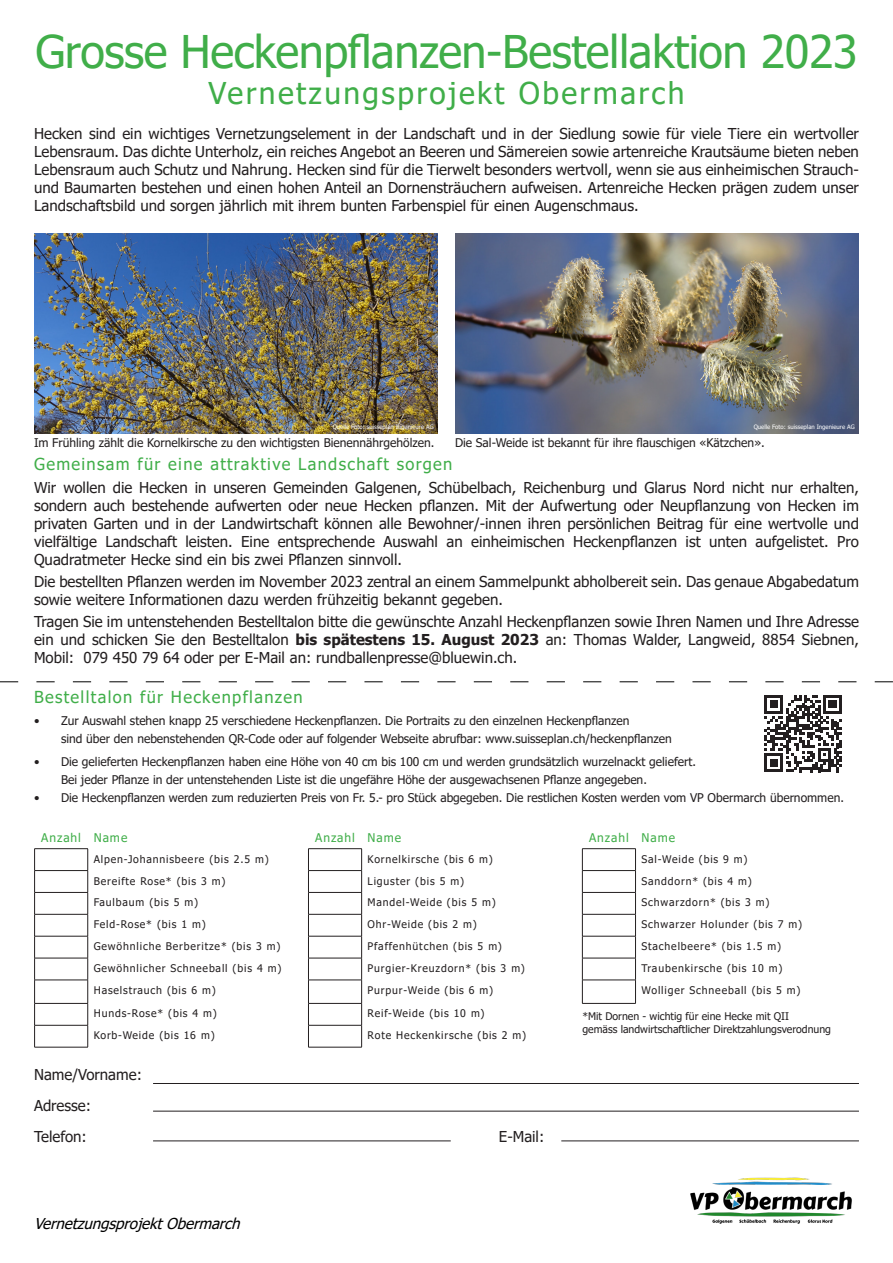
<style>
.page{position:relative;width:893px;height:1263px;background:#fff}
.page>*{position:absolute;margin:0;border:0;box-sizing:border-box;transform-origin:0 0}
.Titel{font:45px "Tahoma";letter-spacing:-.01em;color:#40ae49}
.Titelzusatz{font:30px "Tahoma";letter-spacing:.08em;color:#40ae49}
.Untertitel{font:16.5px "Tahoma";letter-spacing:.08em;color:#40ae49}
.Text{font:15px/18px "Tahoma";color:#231f20;text-align:justify}
.t1{font:italic 15px "Tahoma";color:#000}
.Beschriftung_Abbildu{font:12px/18px "Tahoma";color:#231f20}
.Titel-2{font:12px "Tahoma";letter-spacing:.08em;color:#40ae49}
.Tabelle{font:10.5px "Tahoma";letter-spacing:.08em;color:#231f20}
.Text-2{font:10.5px/12.6px "Tahoma";color:#231f20}
.Titel-3{font:10.5px "Tahoma";letter-spacing:.08em;color:#231f20}
.Beschriftung_Abbildu-2{font:6px "Tahoma";color:#fff}
.s1{font-weight:700}
</style>
<div class="page">
<img style="left:690px;top:1177px;width:162px;height:47px">
<img style="left:34px;top:234px;width:404px;height:199px">
<img style="left:455px;top:234px;width:404px;height:199px">
<hr style="left:34px;top:848px;width:54px;height:1px;background:#231f20">
<hr style="left:34px;top:870px;width:54px;height:1px;background:#231f20">
<hr style="left:34px;top:892px;width:54px;height:1px;background:#231f20">
<hr style="left:34px;top:914px;width:54px;height:1px;background:#231f20">
<hr style="left:34px;top:936px;width:54px;height:1px;background:#231f20">
<hr style="left:34px;top:958px;width:54px;height:1px;background:#231f20">
<hr style="left:34px;top:980px;width:54px;height:1px;background:#231f20">
<hr style="left:34px;top:1003px;width:54px;height:1px;background:#231f20">
<hr style="left:34px;top:1025px;width:54px;height:1px;background:#231f20">
<svg style="left:34px;top:849px;width:1px;height:198px"></svg>
<svg style="left:87px;top:849px;width:1px;height:198px"></svg>
<hr style="left:34px;top:1047px;width:54px;height:1px;background:#231f20">
<hr style="left:308px;top:848px;width:54px;height:1px;background:#231f20">
<hr style="left:308px;top:870px;width:54px;height:1px;background:#231f20">
<hr style="left:308px;top:892px;width:54px;height:1px;background:#231f20">
<hr style="left:308px;top:914px;width:54px;height:1px;background:#231f20">
<hr style="left:308px;top:936px;width:54px;height:1px;background:#231f20">
<hr style="left:308px;top:958px;width:54px;height:1px;background:#231f20">
<hr style="left:308px;top:980px;width:54px;height:1px;background:#231f20">
<hr style="left:308px;top:1003px;width:54px;height:1px;background:#231f20">
<hr style="left:308px;top:1025px;width:54px;height:1px;background:#231f20">
<svg style="left:308px;top:849px;width:1px;height:198px"></svg>
<svg style="left:361px;top:849px;width:1px;height:198px"></svg>
<hr style="left:308px;top:1047px;width:54px;height:1px;background:#231f20">
<hr style="left:582px;top:848px;width:54px;height:1px;background:#231f20">
<hr style="left:582px;top:870px;width:54px;height:1px;background:#231f20">
<hr style="left:582px;top:892px;width:54px;height:1px;background:#231f20">
<hr style="left:582px;top:914px;width:54px;height:1px;background:#231f20">
<hr style="left:582px;top:936px;width:54px;height:1px;background:#231f20">
<hr style="left:582px;top:958px;width:54px;height:1px;background:#231f20">
<hr style="left:582px;top:980px;width:54px;height:1px;background:#231f20">
<svg style="left:582px;top:849px;width:1px;height:154px"></svg>
<svg style="left:635px;top:849px;width:1px;height:154px"></svg>
<hr style="left:582px;top:1003px;width:54px;height:1px;background:#231f20">
<svg style="left:0;top:681px;width:893px;height:1px"></svg>
<svg style="left:765px;top:695px;width:77px;height:77px"></svg>
<hr style="left:153px;top:1083px;width:706px;height:1px;background:#231f20">
<hr style="left:153px;top:1111px;width:706px;height:1px;background:#231f20">
<hr style="left:153px;top:1141px;width:298px;height:1px;background:#231f20">
<hr style="left:561px;top:1141px;width:298px;height:1px;background:#231f20">
<p class="Titel" style="left:35px;top:22px;width:824px">Grosse Heckenpflanzen-Bestellaktion 2023</p>
<p class="Titelzusatz" style="left:209px;top:73px;width:477px">Vernetzungsprojekt Obermarch</p>
<p class="Text" style="left:34px;top:125px;width:826px">Hecken sind ein wichtiges Vernetzungselement in der Landschaft und in der Siedlung sowie für viele Tiere ein wertvoller Lebensraum. Das dichte Unterholz, ein reiches Angebot an Beeren und Sämereien sowie artenreiche Krautsäume bieten neben Lebensraum auch Schutz und Nahrung. Hecken sind für die Tierwelt besonders wertvoll, wenn sie aus einheimischen Strauch&shy;und Baumarten bestehen und einen hohen Anteil an Dornensträuchern aufweisen. Artenreiche Hecken prägen zudem unser Landschaftsbild und sorgen jährlich mit ihrem bunten Farbenspiel für einen Augenschmaus.</p>
<p class="Beschriftung_Abbildu-2" style="left:333px;top:423px;width:103px">Quelle Foto: suisseplan Ingenieure AG</p>
<p class="Beschriftung_Abbildu-2" style="left:754px;top:423px;width:103px">Quelle Foto: suisseplan Ingenieure AG</p>
<p class="Beschriftung_Abbildu" style="left:34px;top:434px;width:402px">Im Frühling zählt die Kornelkirsche zu den wichtigsten Bienennährgehölzen.</p>
<p class="Beschriftung_Abbildu" style="left:455px;top:434px;width:311px">Die Sal-Weide ist bekannt für ihre flauschigen «Kätzchen».</p>
<p class="Untertitel" style="left:34px;top:453px;width:420px">Gemeinsam für eine attraktive Landschaft sorgen</p>
<p class="Text" style="left:34px;top:479px;width:826px">Wir wollen die Hecken in unseren Gemeinden Galgenen, Schübelbach, Reichenburg und Glarus Nord nicht nur erhalten, sondern auch bestehende aufwerten oder neue Hecken pflanzen. Mit der Aufwertung oder Neupflanzung von Hecken im privaten Garten und in der Landwirtschaft können alle Bewohner/-innen ihren persönlichen Beitrag für eine wertvolle und vielfältige Landschaft leisten. Eine entsprechende Auswahl an einheimischen Heckenpflanzen ist unten aufgelistet. Pro Quadratmeter Hecke sind ein bis zwei Pflanzen sinnvoll.</p>
<p class="Text" style="left:34px;top:573px;width:826px">Die bestellten Pflanzen werden im November 2023 zentral an einem Sammelpunkt abholbereit sein. Das genaue Abgabedatum sowie weitere Informationen dazu werden frühzeitig bekannt gegeben.</p>
<p class="Text" style="left:34px;top:613px;width:826px">Tragen Sie im untenstehenden Bestelltalon bitte die gewünschte Anzahl Heckenpflanzen sowie Ihren Namen und Ihre Adresse ein und schicken Sie den Bestelltalon <span class="s1">bis spätestens 15. August 2023</span> an: Thomas Walder, Langweid, 8854 Siebnen, Mobil: 079 450 79 64 oder per E-Mail an: rundballenpresse@bluewin.ch.</p>
<p class="Untertitel" style="left:34px;top:686px;width:270px">Bestelltalon für Heckenpflanzen</p>
<p class="Beschriftung_Abbildu" style="left:61px;top:713px;width:612px;text-indent:-27px">• Zur Auswahl stehen knapp 25 verschiedene Heckenpflanzen. Die Portraits zu den einzelnen Heckenpflanzen<br>sind über den nebenstehenden QR-Code oder auf folgender Webseite abrufbar: www.suisseplan.ch/heckenpflanzen</p>
<p class="Beschriftung_Abbildu" style="left:61px;top:753px;width:636px;text-indent:-27px">• Die gelieferten Heckenpflanzen haben eine Höhe von 40 cm bis 100 cm und werden grundsätzlich wurzelnackt geliefert.<br>Bei jeder Pflanze in der untenstehenden Liste ist die ungefähre Höhe der ausgewachsenen Pflanze angegeben.</p>
<p class="Beschriftung_Abbildu" style="left:34px;top:789px;width:811px">• Die Heckenpflanzen werden zum reduzierten Preis von Fr. 5.- pro Stück abgegeben. Die restlichen Kosten werden vom VP Obermarch übernommen.</p>
<p class="Titel-2" style="left:41px;top:829px;width:41px">Anzahl</p>
<p class="Titel-2" style="left:94px;top:829px;width:35px">Name</p>
<p class="Titel-2" style="left:315px;top:829px;width:41px">Anzahl</p>
<p class="Titel-2" style="left:368px;top:829px;width:35px">Name</p>
<p class="Titel-2" style="left:589px;top:829px;width:41px">Anzahl</p>
<p class="Titel-2" style="left:641px;top:829px;width:35px">Name</p>
<p class="Tabelle" style="left:94px;top:852px;width:177px">Alpen-Johannisbeere (bis 2.5 m)</p>
<p class="Tabelle" style="left:368px;top:852px;width:127px">Kornelkirsche (bis 6 m)</p>
<p class="Tabelle" style="left:641px;top:852px;width:108px">Sal-Weide (bis 9 m)</p>
<p class="Tabelle" style="left:94px;top:874px;width:133px">Bereifte Rose* (bis 3 m)</p>
<p class="Tabelle" style="left:368px;top:874px;width:98px">Liguster (bis 5 m)</p>
<p class="Titel-3" style="left:641px;top:874px;width:112px">Sanddorn* (bis 4 m)</p>
<p class="Tabelle" style="left:94px;top:895px;width:106px">Faulbaum (bis 5 m)</p>
<p class="Tabelle" style="left:368px;top:895px;width:130px">Mandel-Weide (bis 5 m)</p>
<p class="Titel-3" style="left:641px;top:895px;width:129px">Schwarzdorn* (bis 3 m)</p>
<p class="Tabelle" style="left:94px;top:917px;width:114px">Feld-Rose* (bis 1 m)</p>
<p class="Tabelle" style="left:368px;top:917px;width:111px">Ohr-Weide (bis 2 m)</p>
<p class="Titel-3" style="left:641px;top:917px;width:162px">Schwarzer Holunder (bis 7 m)</p>
<p class="Tabelle" style="left:94px;top:939px;width:188px">Gewöhnliche Berberitze* (bis 3 m)</p>
<p class="Tabelle" style="left:368px;top:939px;width:136px">Pfaffenhütchen (bis 5 m)</p>
<p class="Tabelle" style="left:641px;top:939px;width:141px">Stachelbeere* (bis 1.5 m)</p>
<p class="Tabelle" style="left:94px;top:961px;width:189px">Gewöhnlicher Schneeball (bis 4 m)</p>
<p class="Tabelle" style="left:368px;top:961px;width:159px">Purgier-Kreuzdorn* (bis 3 m)</p>
<p class="Tabelle" style="left:641px;top:961px;width:142px">Traubenkirsche (bis 10 m)</p>
<p class="Tabelle" style="left:94px;top:983px;width:124px">Haselstrauch (bis 6 m)</p>
<p class="Tabelle" style="left:368px;top:983px;width:127px">Purpur-Weide (bis 6 m)</p>
<p class="Tabelle" style="left:641px;top:983px;width:160px">Wolliger Schneeball (bis 5 m)</p>
<p class="Tabelle" style="left:94px;top:1006px;width:125px">Hunds-Rose* (bis 4 m)</p>
<p class="Tabelle" style="left:368px;top:1006px;width:119px">Reif-Weide (bis 10 m)</p>
<p class="Tabelle" style="left:94px;top:1028px;width:122px">Korb-Weide (bis 16 m)</p>
<p class="Tabelle" style="left:368px;top:1028px;width:160px">Rote Heckenkirsche (bis 2 m)</p>
<p class="Text-2" style="left:582px;top:1010px;width:250px">*Mit Dornen - wichtig für eine Hecke mit QII<br>gemäss landwirtschaftlicher Direktzahlungsverodnung</p>
<p class="Text" style="left:34px;top:1066px;width:109px">Name/Vorname:</p>
<p class="Text" style="left:34px;top:1097px;width:59px">Adresse:</p>
<p class="Text" style="left:34px;top:1128px;width:54px">Telefon:</p>
<p class="Text" style="left:499px;top:1128px;width:47px">E-Mail:</p>
<p class="t1" style="left:34px;top:1213px;width:213px">VernetzungsprojektObermarch</p>
</div>
